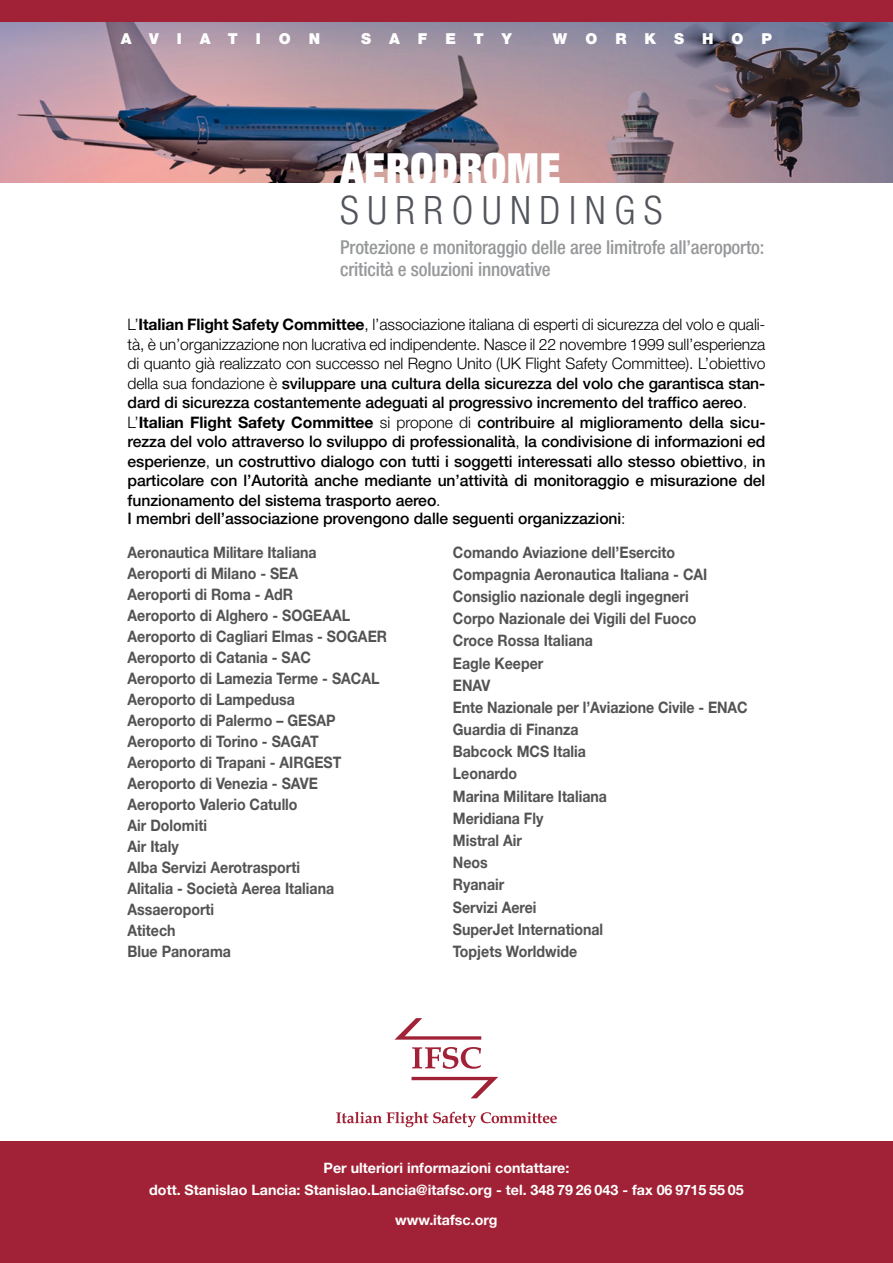
<style>
.page{position:relative;width:893px;height:1263px;background:#fff}
.page>*{position:absolute;margin:0;border:0;box-sizing:border-box;transform-origin:0 0}
.t1{font:900 condensed 42.75px "Helvetica Neue LT Std";letter-spacing:.015em;color:#fff}
.t2{font:300 condensed 39px "Helvetica Neue LT Std";letter-spacing:.22em;color:#52555b}
.t3{font:500 condensed 19.05px/22.5px "Helvetica Neue LT Std";letter-spacing:-.01em;color:#96989a}
.t4{font:500 15.75px/19.5px "Helvetica Neue LT Std";letter-spacing:-.005em;color:#000}
.t5{font:700 15.75px/21px "Helvetica Neue LT Std";color:#535353;scale:.9 1}
.t6{font:900 15px "Helvetica Neue LT Std";letter-spacing:1.2em;color:#fff}
.t7{font:700 14.25px/21.5px "Helvetica Neue LT Std";color:#fff;text-align:center}
.s1{font-weight:300}
.s2{font-weight:700}
</style>
<div class="page">
<img style="left:0;top:21px;width:893px;height:162px">
<div style="left:0;top:1142px;width:893px;height:121px;background:#a12236"></div>
<div style="left:0;top:0;width:893px;height:21px;background:#a12236"></div>
<svg style="left:395px;top:1018px;width:86px;height:22px"></svg>
<svg style="left:412px;top:1077px;width:86px;height:21px"></svg>
<svg style="left:336px;top:1112px;width:221px;height:15px"></svg>
<svg style="left:412px;top:1047px;width:69px;height:22px"></svg>
<p class="t6" style="left:121px;top:29px;width:201px">AVIATION</p>
<p class="t6" style="left:361px;top:29px;width:152px">SAFETY</p>
<p class="t6" style="left:553px;top:29px;width:221px">WORKSHOP</p>
<h1 class="t1" style="left:340px;top:141px;width:222px">AERODROME</h1>
<h2 class="t2" style="left:340px;top:188px;width:324px">SURROUNDINGS</h2>
<p class="t3" style="left:340px;top:236px;width:426px">Protezione e monitoraggio delle aree limitrofe all’aeroporto: criticità e soluzioni innovative</p>
<p class="t4" style="left:128px;top:315px;width:639px"><span class="s1">L’</span><span class="s2">Italian Flight Safety Committee</span><span class="s1">, l’associazione italiana di esperti di sicurezza del volo e quali&shy;tà, è un’organizzazione non lucrativa ed indipendente. Nasce il 22 novembre 1999 sull’esperienza di quanto già realizzato con successo nel Regno Unito (UK Flight Safety Committee). L’obiettivo della sua fondazione è</span> sviluppare una cultura della sicurezza del volo che garantisca stan&shy;dard di sicurezza costantemente adeguati al progressivo incremento del traffico aereo<span class="s1">.<br>L’</span><span class="s2">Italian Flight Safety Committee</span> <span class="s1">si propone di</span> contribuire al miglioramento della sicu&shy;rezza del volo attraverso lo sviluppo di professionalità<span class="s1">,</span> la condivisione di informazioni ed esperienze<span class="s1">,</span> un costruttivo dialogo con tutti i soggetti interessati allo stesso obiettivo<span class="s1">,</span> in particolare con l’Autorità anche mediante un’attività di monitoraggio e misurazione del funzionamento del sistema trasporto aereo<span class="s1">.</span></p>
<p class="t4" style="left:128px;top:508px;width:500px">I membri dell’associazione provengono dalle seguenti organizzazioni<span class="s1">:</span></p>
<p class="t5" style="left:128px;top:541px;width:290px">Aeronautica Militare Italiana<br>Aeroporti di Milano - SEA<br>Aeroporti di Roma - AdR<br>Aeroporto di Alghero - SOGEAAL<br>Aeroporto di Cagliari Elmas - SOGAER<br>Aeroporto di Catania - SAC<br>Aeroporto di Lamezia Terme - SACAL<br>Aeroporto di Lampedusa<br>Aeroporto di Palermo – GESAP<br>Aeroporto di Torino - SAGAT<br>Aeroporto di Trapani - AIRGEST<br>Aeroporto di Venezia - SAVE<br>Aeroporto Valerio Catullo<br>Air Dolomiti<br>Air Italy<br>Alba Servizi Aerotrasporti<br>Alitalia - Società Aerea Italiana<br>Assaeroporti<br>Atitech<br>Blue Panorama</p>
<p class="t5" style="left:453px;top:541px;width:329px;line-height:22.2px">Comando Aviazione dell’Esercito<br>Compagnia Aeronautica Italiana - CAI<br>Consiglio nazionale degli ingegneri<br>Corpo Nazionale dei Vigili del Fuoco<br>Croce Rossa Italiana<br>Eagle Keeper<br>ENAV<br>Ente Nazionale per l’Aviazione Civile - ENAC<br>Guardia di Finanza<br>Babcock MCS Italia<br>Leonardo<br>Marina Militare Italiana<br>Meridiana Fly<br>Mistral Air<br>Neos<br>Ryanair<br>Servizi Aerei<br>SuperJet International<br>Topjets Worldwide</p>
<p class="t7" style="left:149px;top:1157px;width:596px">Per ulteriori informazioni contattare:<br>dott. Stanislao Lancia: Stanislao.Lancia@itafsc.org - tel. 348 79 26 043 - fax 06 9715 55 05</p>
<p class="t7" style="left:395px;top:1208px;width:104px">www.itafsc.org</p>
</div>
